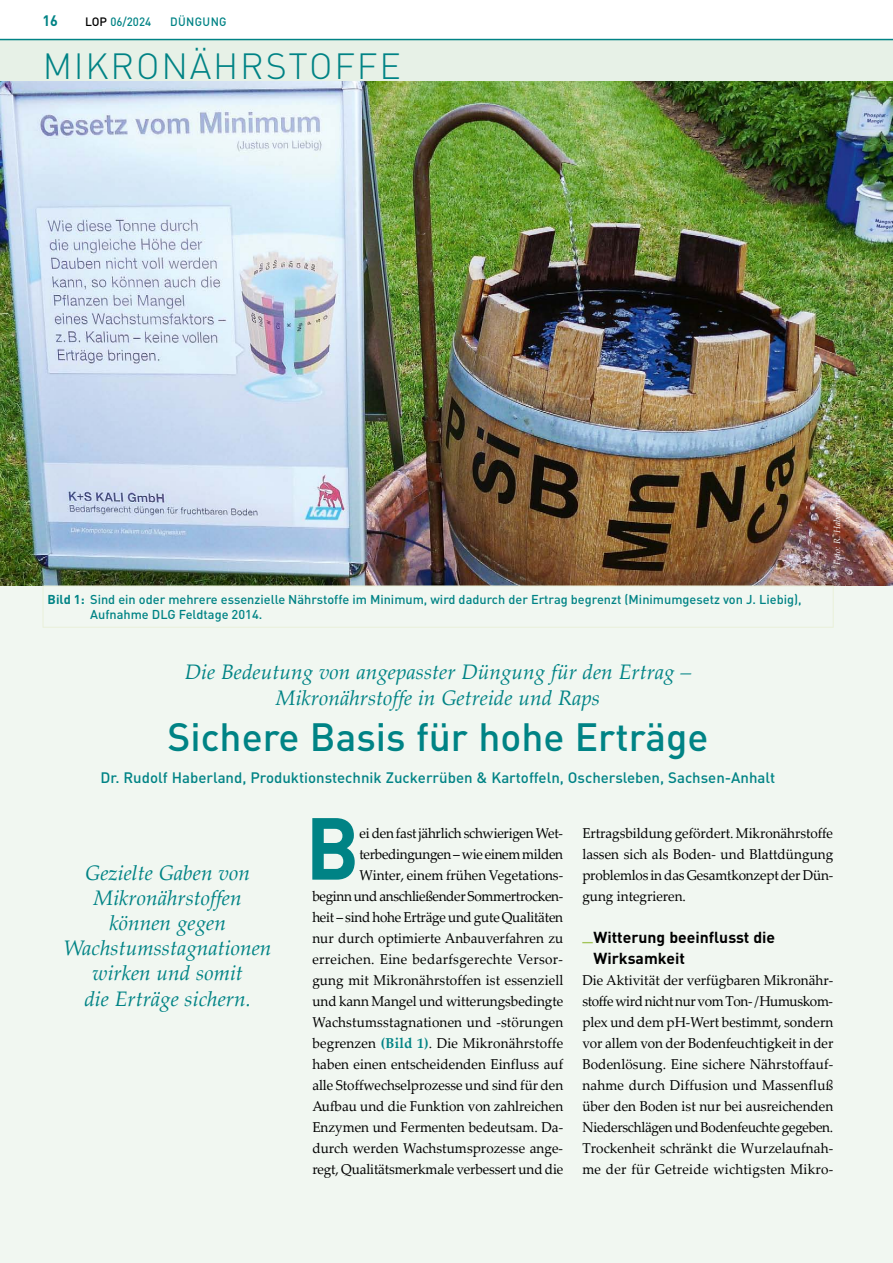
<style>
.page{position:relative;width:893px;height:1263px;background:#fff}
.page>*{position:absolute;margin:0;border:0;box-sizing:border-box;transform-origin:0 0}
.t1{font:700 86.4px "DIN Pro";color:#008385;scale:.95 1}
.t2{font:500 39px "DIN Pro";color:#008385}
.t3{font:300 36px "DIN Pro";letter-spacing:.05em;color:#008385}
.t4{font:italic 21px/25.2px "Palatino Linotype";color:#008385;text-align:center}
.t5{font:700 15.75px/21px "DIN Pro";color:#000}
.t6{font:500 15px "DIN Pro";color:#008385}
.t7{font:700 15px "DIN Pro";color:#008385;scale:.95 1}
.t8{font:14.25px/21px "Palatino Linotype";color:#000;text-align:justify;scale:.95 1}
.t9{font:500 12.75px/15.3px "DIN Pro";color:#008385}
.t10{font:500 12px "DIN Pro";color:#008385;scale:.95 1}
.t11{font:italic 9px "Palatino Linotype";color:#fff}
.s1{color:#000}
.s2{font-weight:700}
.s3{font-weight:700;color:#008385}
</style>
<div class="page">
<div style="left:0;top:40px;width:893px;height:42px;background:#e7f1e7"></div>
<hr style="left:0;top:39px;width:893px;height:1px;background:#008385">
<div style="left:0;top:384px;width:893px;height:879px;background:#f1f7f1"></div>
<img style="left:0;top:82px;width:893px;height:504px">
<div style="left:43px;top:586px;width:791px;height:42px;border:1px solid #e9f0d9"></div>
<p class="t7" style="left:43px;top:11px;width:18px">16</p>
<p class="t10" style="left:85px;top:14px;width:71px"><span class="s1">LOP</span> 06/2024</p>
<p class="t10" style="left:170px;top:14px;width:27px">Düngung</p>
<h3 class="t3" style="left:43px;top:42px;width:360px">MIKRONÄHRSTOFFE</h3>
<p class="t9" style="left:90px;top:591px;width:713px;text-indent:-43px"><span class="s2">Bild 1:</span> Sind ein oder mehrere essenzielle Nährstoffe im Minimum, wird dadurch der Ertrag begrenzt (Minimumgesetz von J. Liebig),<br>Aufnahme DLG Feldtage 2014.</p>
<h3 class="t4" style="left:185px;top:659px;width:507px">Die Bedeutung von angepasster Düngung für den Ertrag –<br>Mikronährstoffe in Getreide und Raps</h3>
<h2 class="t2" style="left:167px;top:711px;width:543px">Sichere Basis für hohe Erträge</h2>
<p class="t6" style="left:101px;top:767px;width:676px">Dr. Rudolf Haberland, Produktionstechnik Zuckerrüben &amp; Kartoffeln, Oschersleben, Sachsen-Anhalt</p>
<p class="t11" style="left:831px;top:565px;width:71px;rotate:-90deg">Foto: R. Haberland</p>
<h3 class="t4" style="left:64px;top:859px;width:209px">Gezielte Gaben von<br>Mikronährstoffen können gegen<br>Wachstumsstagnationen wirken und somit<br>die Erträge sichern.</h3>
<h1 class="t1" style="left:305px;top:790px;width:58px">B</h1>
<p class="t8" style="left:312px;top:822px;width:266px;text-align:right">ei den fast jährlich schwierigen Wet&shy;terbedingungen – wie einem milden Winter, einem frühen Vegetations-<br>beginn und anschließender Sommertrocken&shy;heit – sind hohe Erträge und gute Qualitäten nur durch optimierte Anbauverfahren zu erreichen. Eine bedarfsgerechte Versor&shy;gung mit Mikronährstoffen ist essenziell und kann Mangel und witterungsbedingte Wachstumsstagnationen und -störungen begrenzen <span class="s3">(Bild 1)</span>. Die Mikronährstoffe haben einen entscheidenden Einfluss auf alle Stoffwechselprozesse und sind für den Aufbau und die Funktion von zahlreichen Enzymen und Fermenten bedeutsam. Da&shy;durch werden Wachstumsprozesse ange&shy;regt, Qualitätsmerkmale verbessert und die</p>
<p class="t8" style="left:582px;top:822px;width:266px">Ertragsbildung gefördert. Mikronährstoffe lassen sich als Boden- und Blattdüngung problemlos in das Gesamtkonzept der Dün&shy;gung integrieren.</p>
<p class="t5" style="left:593px;top:926px;width:183px;text-indent:-11px"><sup>_</sup>Witterung beeinflusst die<br>Wirksamkeit</p>
<p class="t8" style="left:582px;top:969px;width:266px">Die Aktivität der verfügbaren Mikronähr&shy;stoffe wird nicht nur vom Ton- / Humuskom&shy;plex und dem pH-Wert bestimmt, sondern vor allem von der Bodenfeuchtigkeit in der Bodenlösung. Eine sichere Nährstoffauf&shy;nahme durch Diffusion und Massenfluß über den Boden ist nur bei ausreichenden Niederschlägen und Bodenfeuchte gegeben.<br>Trockenheit schränkt die Wurzelaufnah&shy;me der für Getreide wichtigsten Mikro-</p>
</div>
